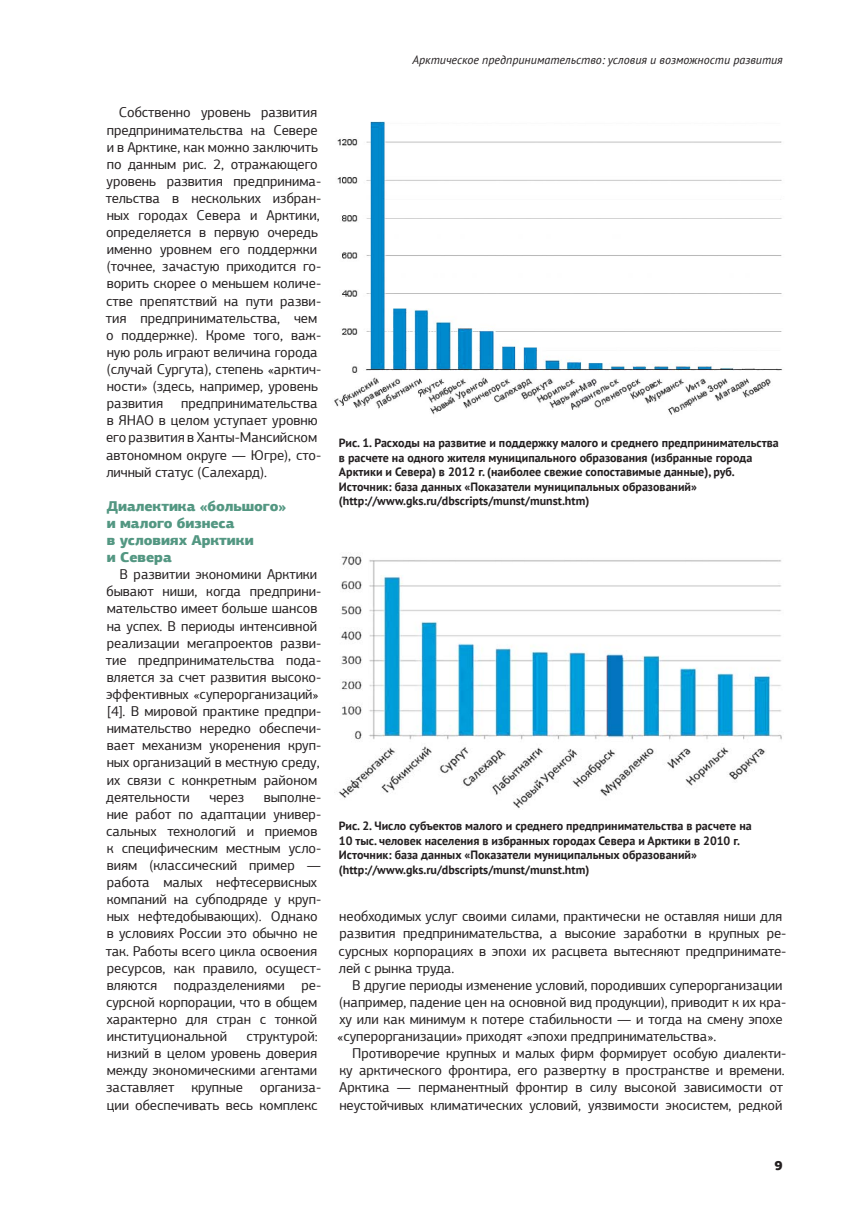
<style>
.page{position:relative;width:868px;height:1208px;background:#fff}
.page>*{position:absolute;margin:0;border:0;box-sizing:border-box;transform-origin:0 0}
.t1{font:14.25px/17.1px "PF Agora Sans Pro";letter-spacing:-.005em;color:#231f20}
.t2{font:900 14.25px/17.1px "PF Agora Sans Pro";letter-spacing:-.005em;color:#539782}
.t3{font:900 13.5px "PF Agora Sans Pro";color:#231f20}
.t4{font:700 12px/14.4px "PT Sans";color:#231f20}
.t5{font:italic 12px "PT Sans";color:#231f20}
</style>
<div class="page">
<img style="left:338px;top:556px;width:444px;height:253px">
<img style="left:334px;top:121px;width:449px;height:294px">
<p class="t1" style="left:106px;top:105px;width:217px;text-indent:13px">Собственно уровень развития предпринимательства на Севере и в Арктике, как можно заключить по данным рис. 2, отражающего уровень развития предпринима&shy;тельства в нескольких избран&shy;ных городах Севера и Арктики, определяется в первую очередь именно уровнем его поддержки (точнее, зачастую приходится го&shy;ворить скорее о меньшем количе&shy;стве препятствий на пути разви&shy;тия предпринимательства, чем о поддержке). Кроме того, важ&shy;ную роль играют величина города (случай Сургута), степень «арктич&shy;ности» (здесь, например, уровень развития</p>
<p class="t1" style="left:106px;top:396px;width:217px;text-indent:75px">предпринимательства в ЯНАО в целом уступает уровню его развития в Ханты-Мансийском автономном округе — Югре), сто&shy;личный статус (Салехард).</p>
<p class="t2" style="left:107px;top:499px;width:181px">Диалектика «большого» и малого бизнеса<br>в условиях Арктики<br>и Севера</p>
<p class="t1" style="left:106px;top:567px;width:217px;text-indent:14px">В развитии экономики Арктики бывают ниши, когда предприни&shy;мательство имеет больше шансов на успех. В периоды интенсивной реализации мегапроектов разви&shy;тие предпринимательства пода&shy;вляется за счет развития высоко&shy;эффективных «суперорганизаций» [4]. В мировой практике предпри&shy;нимательство нередко обеспечи&shy;вает механизм укоренения круп&shy;ных организаций в местную среду, их связи с конкретным районом деятельности</p>
<p class="t1" style="left:209px;top:789px;width:36px">через</p>
<p class="t1" style="left:106px;top:789px;width:217px;text-indent:158px">выполне&shy;ние работ по адаптации универ&shy;сальных технологий и приемов к специфическим местным усло&shy;виям (классический пример — работа малых нефтесервисных компаний на субподряде у круп&shy;ных нефтедобывающих). Однако в условиях России это обычно не так. Работы всего цикла освоения ресурсов, как правило, осущест&shy;вляются подразделениями ре&shy;сурсной корпорации, что в общем характерно для стран с тонкой институциональной</p>
<p class="t1" style="left:106px;top:1029px;width:216px;text-indent:140px">структурой: низкий в целом уровень доверия между экономическими агентами заставляет крупные организа&shy;ции обеспечивать весь комплекс</p>
<p class="t5" style="left:412px;top:52px;width:372px">Арктическое предпринимательство: условия и возможности развития</p>
<p class="t4" style="left:339px;top:436px;width:441px">Рис. 1. Расходы на развитие и поддержку малого и среднего предпринимательства в расчете на одного жителя муниципального образования (избранные города Арктики и Севера) в 2012 г. (наиболее свежие сопоставимые данные), руб.<br>Источник: база данных «Показатели муниципальных образований» (http://www.gks.ru/dbscripts/munst/munst.htm)</p>
<p class="t4" style="left:339px;top:818px;width:414px">Рис. 2. Число субъектов малого и среднего предпринимательства в расчете на 10 тыс. человек населения в избранных городах Севера и Арктики в 2010 г.<br>Источник: база данных «Показатели муниципальных образований» (http://www.gks.ru/dbscripts/munst/munst.htm)</p>
<p class="t1" style="left:338px;top:909px;width:449px">необходимых услуг своими силами, практически не оставляя ниши для развития предпринимательства, а высокие заработки в крупных ре&shy;сурсных корпорациях в эпохи их расцвета вытесняют предпринимате&shy;лей с рынка труда.</p>
<p class="t1" style="left:337px;top:977px;width:450px;text-indent:15px">В другие периоды изменение условий, породивших суперорганизации (например, падение цен на основной вид продукции), приводит к их кра&shy;ху или как минимум к потере стабильности — и тогда на смену эпохе «суперорганизации» приходят «эпохи предпринимательства».</p>
<p class="t1" style="left:339px;top:1046px;width:448px;text-indent:13px">Противоречие крупных и малых фирм формирует особую диалекти&shy;ку арктического фронтира, его развертку в пространстве и времени.<br>Арктика — перманентный фронтир в силу высокой зависимости от неустойчивых климатических условий, уязвимости экосистем, редкой</p>
<p class="t3" style="left:774px;top:1159px;width:10px">9</p>
</div>
